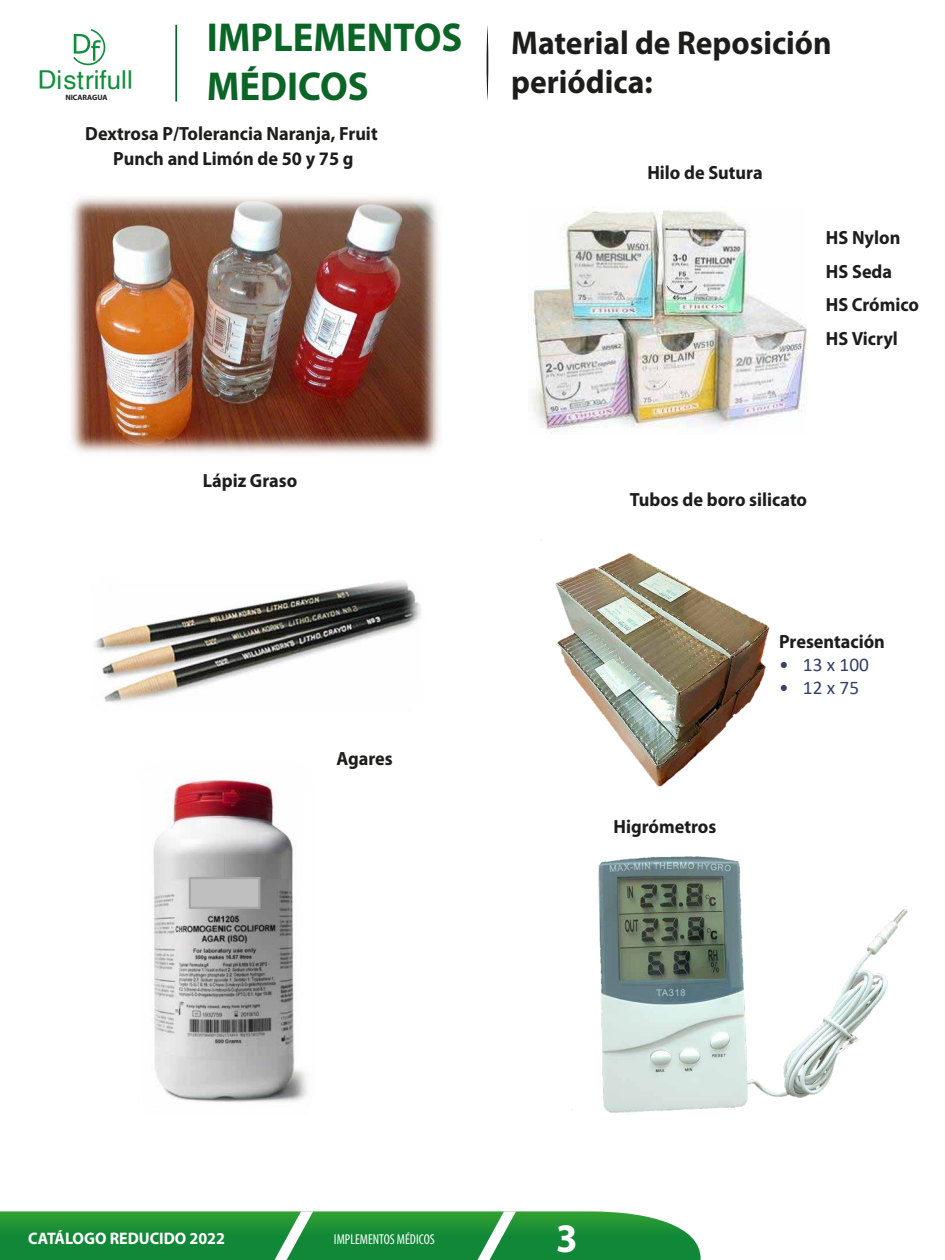
<style>
.page{position:relative;width:945px;height:1260px;background:#fff}
.page>*{position:absolute;margin:0;border:0;box-sizing:border-box;transform-origin:0 0}
.t1{font:700 40.6px/48.6px "Myriad Pro";color:#0a6527;scale:.95 1}
.t2{font:700 40.6px "Myriad Pro";color:#fff;scale:.95 1}
.t3{font:700 33.07px/39.7px "Myriad Pro";color:#1d1d1b;scale:.95 1}
.t4{font:26.07px "Helvetica";color:#0d8e3a}
.t5{font:19.25px "Calibri";letter-spacing:.005em;color:#344068}
.t6{font:700 19.07px/33.6px "Myriad Pro";color:#1d1d1b;text-align:center;scale:.95 1}
.t7{font:700 16.8px "Myriad Pro";color:#fff;scale:.95 1}
.t8{font:condensed 14.35px "Myriad Pro";color:#fff;scale:.95 1}
.t9{font:700 7.7px "Myriad Pro";color:#1d1d1b}
</style>
<div class="page">
<img style="left:70px;top:196px;width:369px;height:258px">
<img style="left:153px;top:778px;width:154px;height:325px">
<div style="left:189px;top:877px;width:71px;height:32px;background:#bfbfbf;border:2px solid #a6a6a6"></div>
<img style="left:531px;top:210px;width:276px;height:223px">
<img style="left:94px;top:580px;width:327px;height:123px">
<img style="left:555px;top:553px;width:215px;height:234px">
<img style="left:598px;top:856px;width:310px;height:257px">
<svg style="left:0;top:1211px;width:701px;height:49px;background:#299644"></svg>
<svg style="left:73px;top:29px;width:33px;height:37px"></svg>
<hr style="left:175px;top:25px;width:2px;height:77px;background:#0a6527">
<svg style="left:486px;top:25px;width:3px;height:76px"></svg>
<h3 class="t4" style="left:38px;top:59px;width:97px">Distrifull</h3>
<p class="t9" style="left:65px;top:93px;width:44px">NICARAGUA</p>
<h1 class="t1" style="left:207px;top:14px;width:270px">IMPLEMENTOS<br>MÉDICOS</h1>
<h2 class="t3" style="left:511px;top:23px;width:339px">Material de Reposición periódica:</h2>
<p class="t6" style="left:85px;top:121px;width:309px;line-height:25.2px">Dextrosa P/Tolerancia Naranja, Fruit<br>Punch and Limón de 50 y 75 g</p>
<p class="t6" style="left:203px;top:464px;width:101px">Lápiz Graso</p>
<p class="t6" style="left:336px;top:742px;width:61px">Agares</p>
<p class="t6" style="left:647px;top:156px;width:123px">Hilo de Sutura</p>
<p class="t6" style="left:826px;top:221px;width:100px;text-align:left">HS Nylon<br>HS Seda<br>HS Crómico<br>HS Vicryl</p>
<p class="t6" style="left:630px;top:483px;width:188px">Tubos de boro silicato</p>
<p class="t6" style="left:614px;top:810px;width:110px">Higrómetros</p>
<p class="t6" style="left:779px;top:625px;width:113px">Presentación</p>
<p class="t5" style="left:779px;top:651px;width:91px">• 13 x100</p>
<p class="t5" style="left:779px;top:674px;width:82px">• 12x75</p>
<p class="t7" style="left:28px;top:1229px;width:209px">CATÁLOGO REDUCIDO 2022</p>
<p class="t8" style="left:334px;top:1231px;width:108px">IMPLEMENTOS MÉDICOS</p>
<h1 class="t2" style="left:556px;top:1216px;width:24px">3</h1>
</div>
